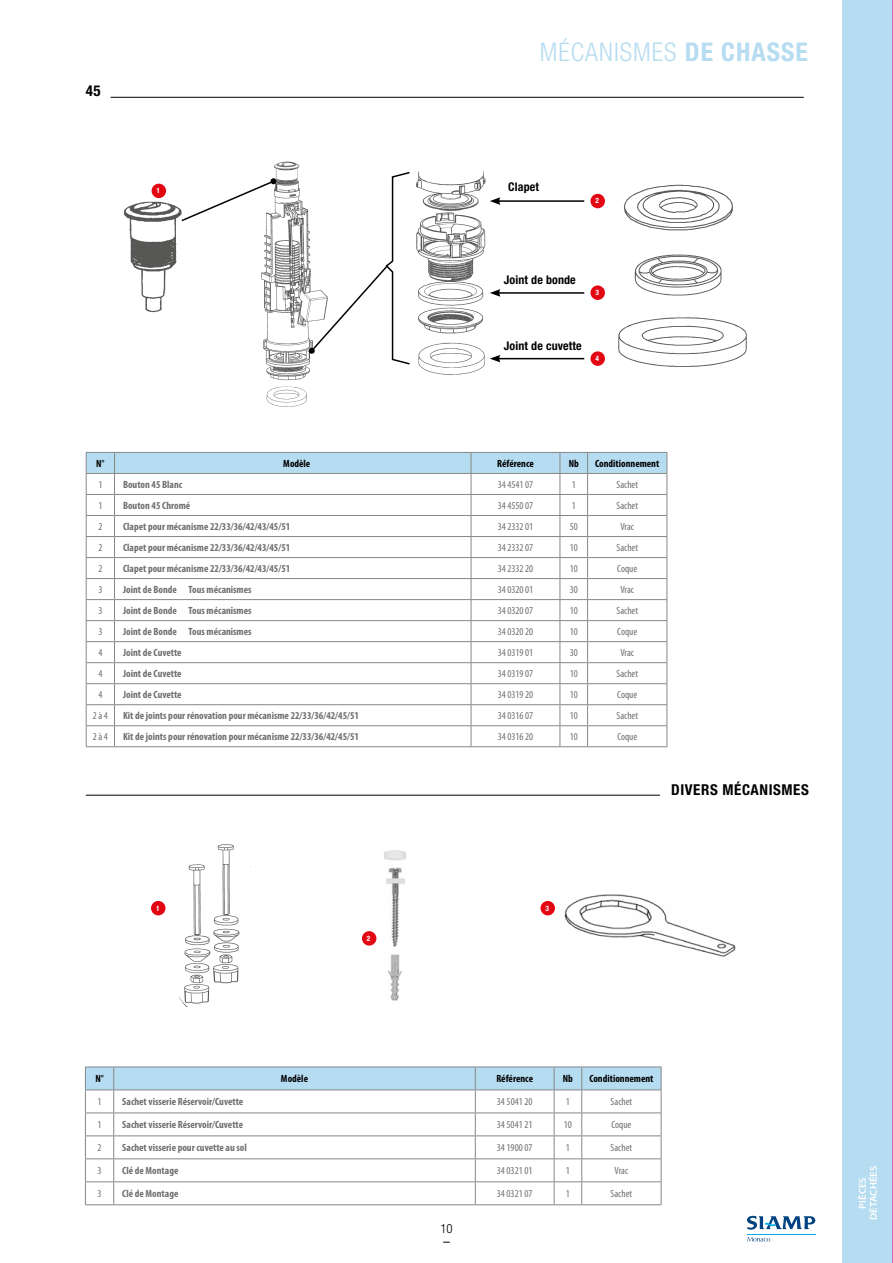
<style>
.page{position:relative;width:893px;height:1263px;background:#fff}
.page>*{position:absolute;margin:0;border:0;box-sizing:border-box;transform-origin:0 0}
.t1{font:300 condensed 25.65px "Helvetica Neue LT Std";letter-spacing:.04em;color:#b5dcf0}
.t2{font:700 condensed 15px "Helvetica Neue LT Std";letter-spacing:.04em;color:#000}
.t3{font:300 condensed 12.75px "Helvetica Neue LT Std";color:#000}
.t4{font:700 condensed 12px "Helvetica Neue LT Std";letter-spacing:.01em;color:#000}
.t5{font:700 condensed 10.5px "Myriad Pro";color:#706f6f}
.t6{font:condensed 10.5px "Myriad Pro";color:#706f6f}
.t7{font:700 condensed 10.5px "Myriad Pro";color:#000}
.t8{font:600 9.9px/10.9px "Myriad Pro";letter-spacing:.02em;color:#fff;text-align:center;scale:1.05 1}
.t9{font:700 condensed 7.35px "Helvetica Neue LT Std";color:#fff}
.s1{font-weight:700}
</style>
<div class="page">
<svg style="left:747px;top:1215px;width:69px;height:26px"></svg>
<hr style="left:747px;top:1234px;width:68px;height:1px;background:#00ace9">
<div style="left:842px;top:0;width:51px;height:1263px;background:#b5dcf0"></div>
<hr style="left:892px;top:0;width:1px;height:1263px;background:#e6007d">
<svg style="left:86px;top:452px;width:582px;height:295px"></svg>
<img style="left:123px;top:198px;width:57px;height:115px">
<img style="left:261px;top:161px;width:49px;height:220px">
<img style="left:266px;top:386px;width:41px;height:21px">
<svg style="left:180px;top:178px;width:96px;height:45px"></svg>
<svg style="left:309px;top:171px;width:98px;height:195px"></svg>
<hr style="left:498px;top:200px;width:86px;height:2px;background:#000">
<svg style="left:494px;top:197px;width:6px;height:8px"></svg>
<hr style="left:498px;top:292px;width:86px;height:2px;background:#000">
<svg style="left:494px;top:289px;width:6px;height:8px"></svg>
<hr style="left:498px;top:358px;width:86px;height:1px;background:#000">
<svg style="left:494px;top:355px;width:6px;height:7px"></svg>
<img style="left:407px;top:171px;width:87px;height:204px">
<img style="left:618px;top:317px;width:129px;height:50px">
<img style="left:634px;top:254px;width:88px;height:42px">
<img style="left:623px;top:184px;width:110px;height:47px">
<hr style="left:86px;top:795px;width:574px;height:1px;background:#000">
<hr style="left:111px;top:97px;width:693px;height:1px;background:#000">
<div style="left:590px;top:351px;width:15px;height:15px;background:#e30613;border-radius:50%"></div>
<div style="left:590px;top:285px;width:15px;height:15px;background:#e30613;border-radius:50%"></div>
<div style="left:590px;top:194px;width:15px;height:14px;background:#e30613;border-radius:50%"></div>
<div style="left:152px;top:184px;width:14px;height:14px;background:#e30613;border-radius:50%"></div>
<div style="left:151px;top:901px;width:14px;height:14px;background:#e30613;border-radius:50%"></div>
<div style="left:362px;top:931px;width:14px;height:15px;background:#e30613;border-radius:50%"></div>
<div style="left:540px;top:901px;width:15px;height:14px;background:#e30613;border-radius:50%"></div>
<svg style="left:85px;top:1066px;width:577px;height:139px"></svg>
<hr style="left:582px;top:1204px;width:79px;height:1px;background:#878787">
<img style="left:564px;top:894px;width:171px;height:63px">
<img style="left:384px;top:850px;width:22px;height:151px">
<img style="left:184px;top:844px;width:56px;height:160px">
<div style="left:171px;top:836px;width:21px;height:20px;background:#fff"></div>
<svg style="left:230px;top:844px;width:21px;height:23px"></svg>
<svg style="left:179px;top:997px;width:11px;height:10px"></svg>
<svg style="left:218px;top:969px;width:22px;height:35px"></svg>
<h2 class="t2" style="left:86px;top:81px;width:17px">45</h2>
<p class="t9" style="left:157px;top:186px;width:5px">1</p>
<h1 class="t1" style="left:540px;top:37px;width:270px">MÉCANISMES <span class="s1">DE CHASSE</span></h1>
<p class="t4" style="left:508px;top:180px;width:32px">Clapet</p>
<p class="t9" style="left:595px;top:196px;width:5px">2</p>
<p class="t4" style="left:504px;top:272px;width:73px">Joint de bonde</p>
<p class="t9" style="left:595px;top:288px;width:5px">3</p>
<p class="t4" style="left:504px;top:338px;width:79px">Joint de cuvette</p>
<p class="t9" style="left:595px;top:354px;width:5px">4</p>
<p class="t7" style="left:96px;top:458px;width:10px">N°</p>
<p class="t7" style="left:283px;top:458px;width:29px">Modèle</p>
<p class="t7" style="left:497px;top:458px;width:38px">Référence</p>
<p class="t7" style="left:569px;top:458px;width:12px">Nb</p>
<p class="t7" style="left:595px;top:458px;width:66px">Conditionnement</p>
<p class="t6" style="left:98px;top:479px;width:6px">1</p>
<p class="t5" style="left:123px;top:479px;width:61px">Bouton 45 Blanc</p>
<p class="t6" style="left:498px;top:479px;width:37px">34 4541 07</p>
<p class="t6" style="left:572px;top:479px;width:6px">1</p>
<p class="t6" style="left:616px;top:479px;width:23px">Sachet</p>
<p class="t6" style="left:98px;top:500px;width:6px">1</p>
<p class="t5" style="left:123px;top:500px;width:69px">Bouton 45 Chromé</p>
<p class="t6" style="left:498px;top:500px;width:37px">34 4550 07</p>
<p class="t6" style="left:572px;top:500px;width:6px">1</p>
<p class="t6" style="left:616px;top:500px;width:23px">Sachet</p>
<p class="t6" style="left:98px;top:521px;width:6px">2</p>
<p class="t5" style="left:123px;top:521px;width:169px">Clapet pour mécanisme 22/33/36/42/43/45/51</p>
<p class="t6" style="left:498px;top:521px;width:37px">34 2332 01</p>
<p class="t6" style="left:570px;top:521px;width:10px">50</p>
<p class="t6" style="left:620px;top:521px;width:15px">Vrac</p>
<p class="t6" style="left:98px;top:542px;width:6px">2</p>
<p class="t5" style="left:123px;top:542px;width:169px">Clapet pour mécanisme 22/33/36/42/43/45/51</p>
<p class="t6" style="left:498px;top:542px;width:37px">34 2332 07</p>
<p class="t6" style="left:570px;top:542px;width:10px">10</p>
<p class="t6" style="left:616px;top:542px;width:23px">Sachet</p>
<p class="t6" style="left:98px;top:563px;width:6px">2</p>
<p class="t5" style="left:123px;top:563px;width:169px">Clapet pour mécanisme 22/33/36/42/43/45/51</p>
<p class="t6" style="left:498px;top:563px;width:37px">34 2332 20</p>
<p class="t6" style="left:570px;top:563px;width:10px">10</p>
<p class="t6" style="left:617px;top:563px;width:21px">Coque</p>
<p class="t6" style="left:98px;top:584px;width:6px">3</p>
<p class="t5" style="left:123px;top:584px;width:130px">Joint de Bonde Tous mécanismes</p>
<p class="t6" style="left:498px;top:584px;width:37px">34 0320 01</p>
<p class="t6" style="left:570px;top:584px;width:10px">30</p>
<p class="t6" style="left:620px;top:584px;width:15px">Vrac</p>
<p class="t6" style="left:98px;top:605px;width:6px">3</p>
<p class="t5" style="left:123px;top:605px;width:130px">Joint de Bonde Tous mécanismes</p>
<p class="t6" style="left:498px;top:605px;width:37px">34 0320 07</p>
<p class="t6" style="left:570px;top:605px;width:10px">10</p>
<p class="t6" style="left:616px;top:605px;width:23px">Sachet</p>
<p class="t6" style="left:98px;top:626px;width:6px">3</p>
<p class="t5" style="left:123px;top:626px;width:130px">Joint de Bonde Tous mécanismes</p>
<p class="t6" style="left:498px;top:626px;width:37px">34 0320 20</p>
<p class="t6" style="left:570px;top:626px;width:10px">10</p>
<p class="t6" style="left:617px;top:626px;width:21px">Coque</p>
<p class="t6" style="left:98px;top:647px;width:6px">4</p>
<p class="t5" style="left:123px;top:647px;width:60px">Joint de Cuvette</p>
<p class="t6" style="left:498px;top:647px;width:37px">34 0319 01</p>
<p class="t6" style="left:570px;top:647px;width:10px">30</p>
<p class="t6" style="left:620px;top:647px;width:15px">Vrac</p>
<p class="t6" style="left:98px;top:668px;width:6px">4</p>
<p class="t5" style="left:123px;top:668px;width:60px">Joint de Cuvette</p>
<p class="t6" style="left:498px;top:668px;width:37px">34 0319 07</p>
<p class="t6" style="left:570px;top:668px;width:10px">10</p>
<p class="t6" style="left:616px;top:668px;width:23px">Sachet</p>
<p class="t6" style="left:98px;top:689px;width:6px">4</p>
<p class="t5" style="left:123px;top:689px;width:60px">Joint de Cuvette</p>
<p class="t6" style="left:498px;top:689px;width:37px">34 0319 20</p>
<p class="t6" style="left:570px;top:689px;width:10px">10</p>
<p class="t6" style="left:617px;top:689px;width:21px">Coque</p>
<p class="t6" style="left:93px;top:710px;width:17px">2 à 4</p>
<p class="t5" style="left:123px;top:710px;width:238px">Kit de joints pour rénovation pour mécanisme 22/33/36/42/45/51</p>
<p class="t6" style="left:498px;top:710px;width:37px">34 0316 07</p>
<p class="t6" style="left:570px;top:710px;width:10px">10</p>
<p class="t6" style="left:616px;top:710px;width:23px">Sachet</p>
<p class="t6" style="left:93px;top:731px;width:17px">2 à 4</p>
<p class="t5" style="left:123px;top:731px;width:238px">Kit de joints pour rénovation pour mécanisme 22/33/36/42/45/51</p>
<p class="t6" style="left:498px;top:731px;width:37px">34 0316 20</p>
<p class="t6" style="left:570px;top:731px;width:10px">10</p>
<p class="t6" style="left:617px;top:731px;width:21px">Coque</p>
<h2 class="t2" style="left:671px;top:780px;width:139px">DIVERS MÉCANISMES</h2>
<p class="t9" style="left:156px;top:903px;width:5px">1</p>
<p class="t9" style="left:367px;top:934px;width:5px">2</p>
<p class="t9" style="left:545px;top:903px;width:5px">3</p>
<p class="t7" style="left:95px;top:1073px;width:10px">N°</p>
<p class="t7" style="left:281px;top:1073px;width:29px">Modèle</p>
<p class="t7" style="left:496px;top:1073px;width:38px">Référence</p>
<p class="t7" style="left:563px;top:1073px;width:12px">Nb</p>
<p class="t7" style="left:589px;top:1073px;width:66px">Conditionnement</p>
<p class="t6" style="left:98px;top:1096px;width:6px">1</p>
<p class="t5" style="left:122px;top:1096px;width:123px">Sachet visserie Réservoir/Cuvette</p>
<p class="t6" style="left:497px;top:1096px;width:37px">34 5041 20</p>
<p class="t6" style="left:566px;top:1096px;width:6px">1</p>
<p class="t6" style="left:611px;top:1096px;width:23px">Sachet</p>
<p class="t6" style="left:98px;top:1119px;width:6px">1</p>
<p class="t5" style="left:122px;top:1119px;width:123px">Sachet visserie Réservoir/Cuvette</p>
<p class="t6" style="left:497px;top:1119px;width:37px">34 5041 21</p>
<p class="t6" style="left:564px;top:1119px;width:10px">10</p>
<p class="t6" style="left:611px;top:1119px;width:21px">Coque</p>
<p class="t6" style="left:98px;top:1142px;width:6px">2</p>
<p class="t5" style="left:122px;top:1142px;width:126px">Sachet visserie pour cuvette au sol</p>
<p class="t6" style="left:497px;top:1142px;width:37px">34 1900 07</p>
<p class="t6" style="left:566px;top:1142px;width:6px">1</p>
<p class="t6" style="left:611px;top:1142px;width:23px">Sachet</p>
<p class="t6" style="left:98px;top:1165px;width:6px">3</p>
<p class="t5" style="left:122px;top:1165px;width:58px">Clé de Montage</p>
<p class="t6" style="left:497px;top:1165px;width:37px">34 0321 01</p>
<p class="t6" style="left:566px;top:1165px;width:6px">1</p>
<p class="t6" style="left:615px;top:1165px;width:15px">Vrac</p>
<p class="t6" style="left:98px;top:1188px;width:6px">3</p>
<p class="t5" style="left:122px;top:1188px;width:58px">Clé de Montage</p>
<p class="t6" style="left:497px;top:1188px;width:37px">34 0321 07</p>
<p class="t6" style="left:566px;top:1188px;width:6px">1</p>
<p class="t6" style="left:611px;top:1188px;width:23px">Sachet</p>
<p class="t3" style="left:440px;top:1221px;width:14px">10</p>
<p class="t8" style="left:857px;top:1220px;width:53px;rotate:-90deg">PIÈCES<br>DÉTACHÉES</p>
</div>
